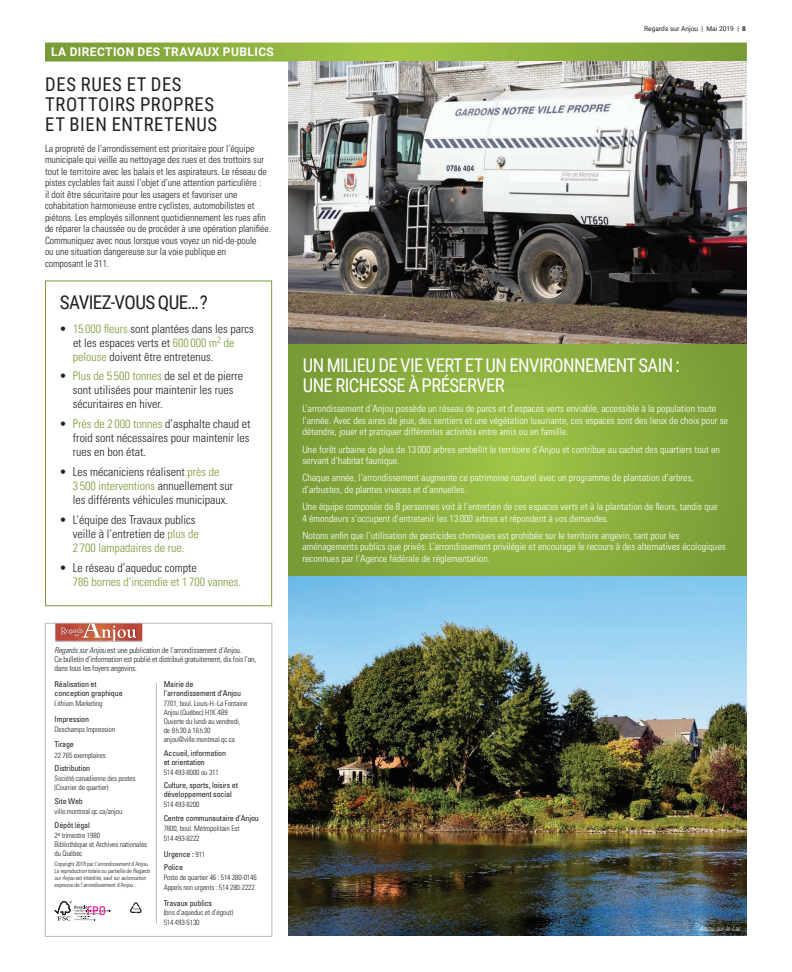
<style>
.page{position:relative;width:792px;height:972px;background:#fff}
.page>*{position:absolute;margin:0;border:0;box-sizing:border-box;transform-origin:0 0}
.t1{font:19px/20px "Roboto Condensed";letter-spacing:-.03em;color:#fff}
.t2{font:19px/20px "Roboto Condensed";letter-spacing:.03em;color:#231f20}
.t3{font:19px "Roboto Condensed";letter-spacing:-.03em;color:#231f20}
.t4{font:300 condensed 12px/14px "Univers LT Std";color:#231f20}
.t5{font:300 condensed 12px "Univers LT Std";color:#789a36}
.t6{font:700 12px "Roboto";letter-spacing:.035em;color:#fff}
.t7{font:condensed 12px "Univers";color:#ed028c}
.t8{font:300 condensed 10px/11.5px "Univers LT Std";color:#fff}
.t9{font:300 condensed 10px/11.5px "Univers LT Std";letter-spacing:-.005em;color:#231f20}
.t10{font:condensed 8px/9px "Univers";letter-spacing:-.015em;color:#231f20}
.t11{font:300 condensed 8px/9px "Univers LT Std";letter-spacing:-.02em;color:#231f20}
.t12{font:300 condensed 7.5px/9px "Univers LT Std";letter-spacing:-.015em;color:#231f20}
.t13{font:italic 300 condensed 7px "Univers";color:#fff}
.t14{font:6.7px "Roboto";color:#231f20}
.t15{font:300 condensed 6px/7px "Univers LT Std";letter-spacing:-.015em;color:#231f20}
.s1{color:#789a36}
.s2{font-family:"Univers";font-style:italic}
.s3{font-family:"Univers LT Std";font-weight:300;font-size:7.5px}
.s4{font-weight:700}
</style>
<div class="page">
<svg style="left:45px;top:43px;width:702px;height:19px;background:#8db140"></svg>
<div style="left:45px;top:280px;width:227px;height:326px;border:1px solid #fff"></div>
<img style="left:289px;top:61px;width:458px;height:283px">
<svg style="left:289px;top:344px;width:458px;height:232px;background:#89ac3d"></svg>
<img style="left:289px;top:576px;width:458px;height:360px">
<div style="left:45px;top:623px;width:227px;height:314px;border:1px solid #b0bcc5"></div>
<hr style="left:156px;top:683px;width:1px;height:241px;background:#b0bcc5">
<svg style="left:130px;top:902px;width:12px;height:12px"></svg>
<svg style="left:55px;top:901px;width:56px;height:19px"></svg>
<hr style="left:55px;top:641px;width:87px;height:1px;background:#b0bcc5">
<svg style="left:55px;top:623px;width:87px;height:18px;background:#c77161"></svg>
<p class="t6" style="left:51px;top:44px;width:224px">LA DIRECTION DES TRAVAUX PUBLICS</p>
<h1 class="t2" style="left:45px;top:74px;width:173px">DES RUES ET DES<br>TROTTOIRS PROPRES<br>ET BIEN ENTRETENUS</h1>
<p class="t9" style="left:45px;top:143px;width:228px">La propreté de l’arrondissement est prioritaire pour l’équipe municipale qui veille au nettoyage des rues et des trottoirs sur tout le territoire avec les balais et les aspirateurs. Le réseau de pistes cyclables fait aussi l’objet d’une attention particulière :<br>il doit être sécuritaire pour les usagers et favoriser une cohabitation harmonieuse entre cyclistes, automobilistes et piétons. Les employés sillonnent quotidiennement les rues afin de réparer la chaussée ou de procéder à une opération planifiée.<br>Communiquez avec nous lorsque vous voyez un nid-de-poule<br>ou une situation dangereuse sur la voie publique en<br>composant le 311.</p>
<h1 class="t3" style="left:60px;top:289px;width:149px">SAVIEZ-VOUS QUE… ?</h1>
<p class="t4" style="left:73px;top:321px;width:182px;text-indent:-13px">• <span class="s1">15 000 fleurs</span> sont plantées dans les parcs et les espaces verts et <span class="s1">600 000 m</span><sup>2</sup> <span class="s1">de pelouse</span> doivent être entretenus.</p>
<p class="t4" style="left:73px;top:369px;width:172px;text-indent:-13px">• <span class="s1">Plus de 5 500 tonnes</span> de sel et de pierre sont utilisées pour maintenir les rues sécuritaires en hiver.</p>
<p class="t4" style="left:73px;top:417px;width:179px;text-align:justify;text-indent:-13px">• <span class="s1">Près de 2 000 tonnes</span> d’asphalte chaud et froid sont nécessaires pour maintenir les rues en bon état.</p>
<p class="t4" style="left:73px;top:465px;width:162px;text-indent:-13px">• Les mécaniciens réalisent <span class="s1">près de<br>3 500 interventions</span> annuellement sur les différents véhicules municipaux.</p>
<p class="t4" style="left:73px;top:513px;width:127px;text-indent:-14px">• L’équipe des Travaux publics veille à l’entretien de <span class="s1">plus de<br>2 700 lampadaires de rue.</span></p>
<p class="t4" style="left:59px;top:560px;width:139px">• Le réseau d’aqueduc compte</p>
<p class="t5" style="left:73px;top:574px;width:170px">786 bornes d’incendie et 1 700 vannes.</p>
<p class="t11" style="left:55px;top:646px;width:203px"><span class="s2">Regards sur Anjou</span> est une publication de l’arrondissement d’Anjou.<br>Ce bulletin d’information est publié et distribué gratuitement, dix fois l’an, dans tous les foyers angevins.</p>
<p class="t10" style="left:55px;top:679px;width:70px">Réalisation et conception graphique</p>
<p class="t12" style="left:55px;top:699px;width:49px">Lithium Marketing</p>
<p class="t10" style="left:55px;top:714px;width:36px">Impression</p>
<p class="t12" style="left:55px;top:725px;width:62px">Deschamps Impression</p>
<p class="t10" style="left:55px;top:740px;width:21px">Tirage</p>
<p class="t12" style="left:55px;top:750px;width:53px">22 765 exemplaires</p>
<p class="t10" style="left:55px;top:764px;width:37px">Distribution</p>
<p class="t12" style="left:55px;top:774px;width:83px">Société canadienne des postes (Courrier de quartier)</p>
<p class="t10" style="left:55px;top:797px;width:30px">Site Web</p>
<p class="t12" style="left:55px;top:807px;width:69px">ville.montreal.qc.ca/anjou</p>
<p class="t10" style="left:55px;top:821px;width:37px">Dépôt légal</p>
<p class="t12" style="left:55px;top:831px;width:94px">2<sup>e</sup> trimestre 1980<br>Bibliothèque et Archives nationales du Québec</p>
<p class="t15" style="left:55px;top:861px;width:97px">Copyright 2018 par l’arrondissement d’Anjou.<br>La reproduction totale ou partielle de <span class="s2">Regards sur Anjou</span> est interdite, sauf sur autorisation expresse de l’arrondissement d’Anjou.</p>
<p class="t7" style="left:87px;top:903px;width:21px">FPO</p>
<p class="t10" style="left:164px;top:679px;width:79px">Mairie de l’arrondissement d’Anjou</p>
<p class="t12" style="left:164px;top:698px;width:85px">7701, boul. Louis-H.-La Fontaine<br>Anjou (Québec) H1K 4B9</p>
<p class="t12" style="left:164px;top:717px;width:78px">Ouverte du lundi au vendredi, de 8h30 à 16h30 anjou@ville.montreal.qc.ca</p>
<p class="t10" style="left:164px;top:749px;width:64px">Accueil, information et orientation</p>
<p class="t12" style="left:164px;top:768px;width:57px">514 493-8000 ou 311</p>
<p class="t10" style="left:164px;top:781px;width:76px">Culture, sports, loisirs et développement social</p>
<p class="t12" style="left:164px;top:800px;width:37px">514 493-8200</p>
<p class="t10" style="left:164px;top:814px;width:97px">Centre communautaire d’Anjou</p>
<p class="t12" style="left:164px;top:823px;width:77px;line-height:9.9px">7800, boul. Métropolitain Est<br>514 493-8222</p>
<p class="t10" style="left:164px;top:847px;width:43px;line-height:13.6px">Urgence : <span class="s3">911<br></span>Police</p>
<p class="t12" style="left:164px;top:872px;width:95px;line-height:9.9px">Poste de quartier 46 : 514 280-0146<br>Appels non urgents : 514 280-2222</p>
<p class="t10" style="left:164px;top:898px;width:50px">Travaux publics</p>
<p class="t12" style="left:164px;top:908px;width:71px;line-height:9.9px">(bris d’aqueduc et d’égout)<br>514 493-5130</p>
<p class="t14" style="left:644px;top:24px;width:103px">Regards sur Anjou | Mai 2019 | <span class="s4">8</span></p>
<h1 class="t1" style="left:303px;top:354px;width:379px">UN MILIEU DE VIE VERT ET UN ENVIRONNEMENT SAIN :<br>UNE RICHESSE À PRÉSERVER</h1>
<p class="t8" style="left:302px;top:403px;width:427px">L’arrondissement d’Anjou possède un réseau de parcs et d’espaces verts enviable, accessible à la population toute l’année. Avec des aires de jeux, des sentiers et une végétation luxuriante, ces espaces sont des lieux de choix pour se détendre, jouer et pratiquer différentes activités entre amis ou en famille.</p>
<p class="t8" style="left:302px;top:443px;width:419px">Une forêt urbaine de plus de 13 000 arbres embellit le territoire d’Anjou et contribue au cachet des quartiers tout en servant d’habitat faunique.</p>
<p class="t8" style="left:302px;top:472px;width:393px">Chaque année, l’arrondissement augmente ce patrimoine naturel avec un programme de plantation d’arbres, d’arbustes, de plantes vivaces et d’annuelles.</p>
<p class="t8" style="left:302px;top:501px;width:417px">Une équipe composée de 8 personnes voit à l’entretien de ces espaces verts et à la plantation de fleurs, tandis que<br>4 émondeurs s’occupent d’entretenir les 13 000 arbres et répondent à vos demandes.</p>
<p class="t8" style="left:302px;top:530px;width:425px">Notons enfin que l’utilisation de pesticides chimiques est prohibée sur le territoire angevin, tant pour les aménagements publics que privés. L’arrondissement privilégie et encourage le recours à des alternatives écologiques reconnues par l’Agence fédérale de réglementation.</p>
<p class="t13" style="left:700px;top:925px;width:43px">Anjou-sur-le-Lac</p>
</div>
